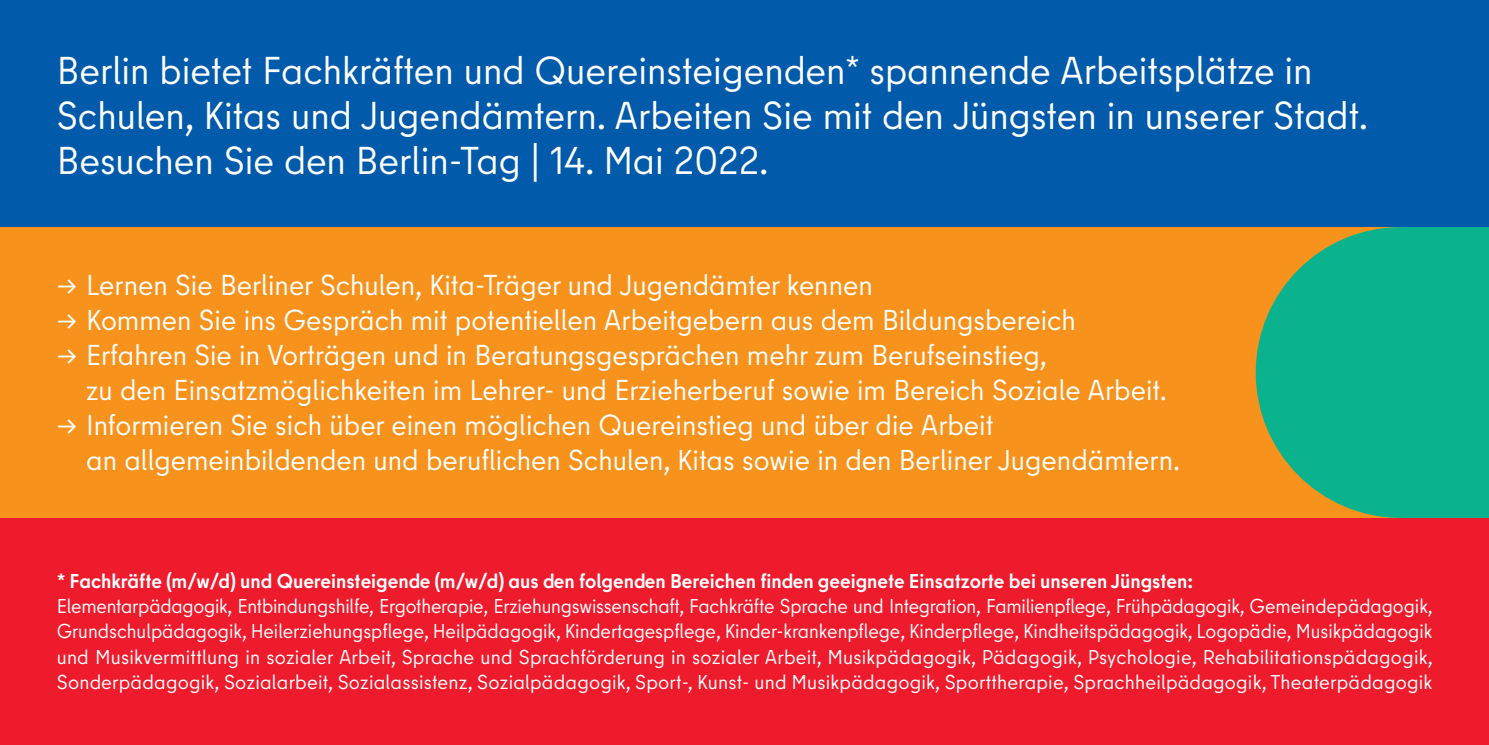
<style>
.page{position:relative;width:1489px;height:745px;background:#fff}
.page>*{position:absolute;margin:0;border:0;box-sizing:border-box;transform-origin:0 0}
.t1{font:38.75px/45px "Berlin Type";color:#fff}
.t2{font:28.75px/35px "Berlin Type";color:#fff}
.t3{font:20px/25px "Berlin Type";letter-spacing:.01em;color:#fff;text-align:justify}
.t4{font:700 20px "Berlin Type";color:#fff}
</style>
<div class="page">
<div style="left:0;top:517px;width:1488px;height:227px;background:#ee1b2d"></div>
<div style="left:0;top:0;width:1488px;height:227px;background:#015aaa"></div>
<div style="left:0;top:227px;width:1488px;height:290px;background:#f7931d"></div>
<svg style="left:1255px;top:227px;width:145px;height:290px;fill:#0ab38d"></svg>
<div style="left:1400px;top:227px;width:88px;height:290px;background:#0ab38d"></div>
<p class="t1" style="left:57px;top:48px;width:1312px">Berlin bietet Fachkräften und Quereinsteigenden* spannende Arbeitsplätze in<br>Schulen, Kitas und Jugendämtern. Arbeiten Sie mit den Jüngsten in unserer Stadt.<br>Besuchen Sie den Berlin-Tag | 14. Mai 2022.</p>
<p class="t2" style="left:57px;top:267px;width:817px">→ Lernen Sie Berliner Schulen, Kita-Träger und Jugendämter kennen</p>
<p class="t2" style="left:57px;top:302px;width:1020px">→ Kommen Sie ins Gespräch mit potentiellen Arbeitgebern aus dem Bildungsbereich</p>
<p class="t2" style="left:86px;top:337px;width:1082px;text-indent:-29px">→ Erfahren Sie in Vorträgen und in Beratungsgesprächen mehr zum Berufseinstieg,<br>zu den Einsatzmöglichkeiten im Lehrer- und Erzieherberuf sowie im Bereich Soziale Arbeit.</p>
<p class="t2" style="left:86px;top:407px;width:1095px;text-indent:-29px">→ Informieren Sie sich über einen möglichen Quereinstieg und über die Arbeit<br>an allgemeinbildenden und beruflichen Schulen, Kitas sowie in den Berliner Jugendämtern.</p>
<p class="t4" style="left:57px;top:568px;width:1137px">* Fachkräfte (m/w/d) und Quereinsteigende (m/w/d) aus den folgenden Bereichen finden geeignete Einsatzorte bei unseren Jüngsten:</p>
<p class="t3" style="left:57px;top:593px;width:1377px">Elementarpädagogik, Entbindungshilfe, Ergotherapie, Erziehungswissenschaft, Fachkräfte Sprache und Integration, Familienpflege, Frühpädagogik, Gemeindepädagogik, Grundschulpädagogik, Heilerziehungspflege, Heilpädagogik, Kindertagespflege, Kinder-krankenpflege, Kinderpflege, Kindheitspädagogik, Logopädie, Musikpädagogik und Musikvermittlung in sozialer Arbeit, Sprache und Sprachförderung in sozialer Arbeit, Musikpädagogik, Pädagogik, Psychologie, Rehabilitationspädagogik, Sonderpädagogik, Sozialarbeit, Sozialassistenz, Sozialpädagogik, Sport-, Kunst- und Musikpädagogik, Sporttherapie, Sprachheilpädagogik, Theaterpädagogik</p>
</div>
